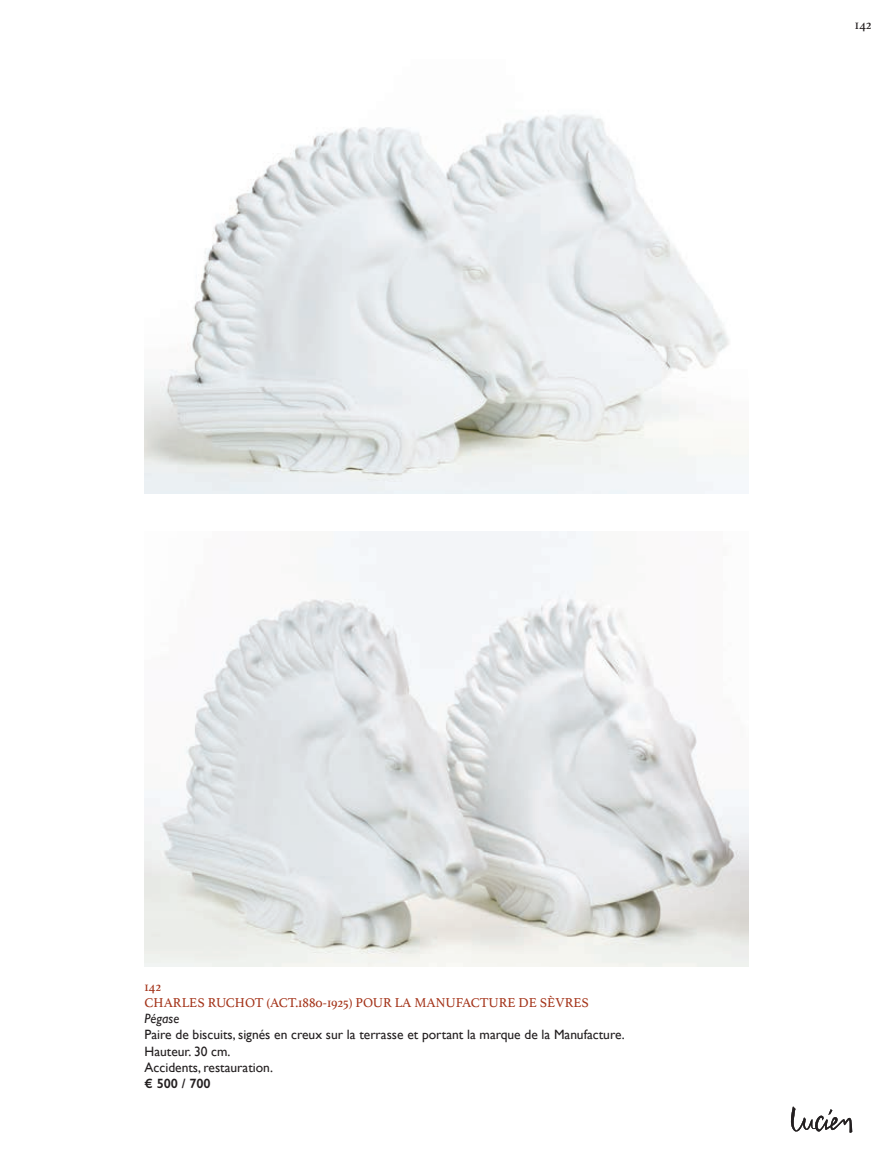
<style>
.page{position:relative;width:893px;height:1149px;background:#fff}
.page>*{position:absolute;margin:0;border:0;box-sizing:border-box;transform-origin:0 0}
.t1{font:13.5px/16.2px "Gill Sans";color:#231f20}
.t2{font:13.5px/16.2px "Athelas";color:#a43319}
.t3{font:600 13.5px "Gill Sans";color:#231f20}
.t4{font:italic 13.5px "Gill Sans";color:#231f20}
.t5{font:13.5px "Athelas";color:#231f20}
</style>
<div class="page">
<img style="left:145px;top:114px;width:603px;height:379px">
<img style="left:145px;top:531px;width:603px;height:434px">
<svg style="left:791px;top:1106px;width:61px;height:27px"></svg>
<p class="t5" style="left:855px;top:14px;width:18px">142</p>
<p class="t2" style="left:145px;top:977px;width:446px">142<br>CHARLES RUCHOT (ACT.1880-1925) POUR LA MANUFACTURE DE SÈVRES</p>
<p class="t4" style="left:145px;top:1010px;width:36px">Pégase</p>
<p class="t1" style="left:145px;top:1026px;width:482px">Paire de biscuits, signés en creux sur la terrasse et portant la marque de la Manufacture.<br>Hauteur. 30 cm.<br>Accidents, restauration.</p>
<p class="t3" style="left:145px;top:1074px;width:68px">€ 500 / 700</p>
</div>
